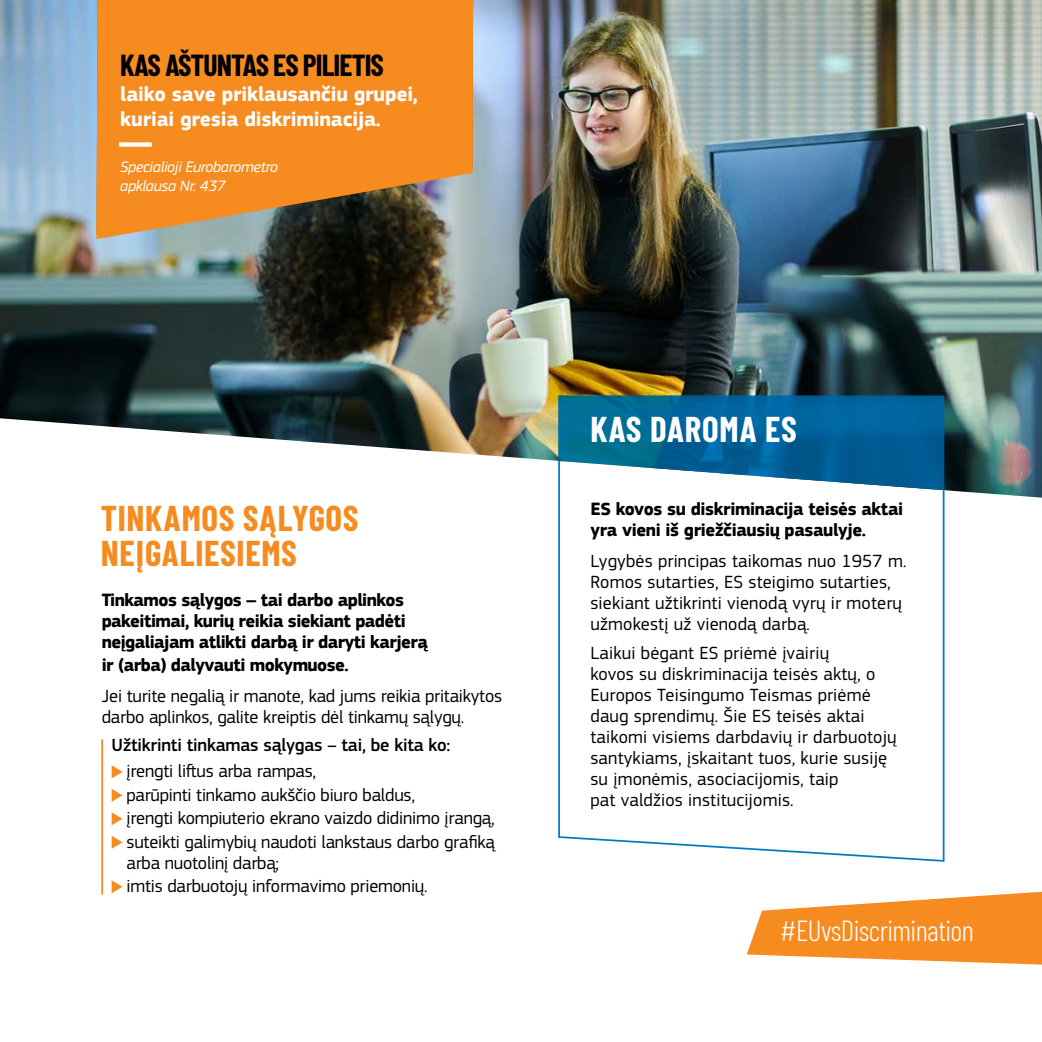
<style>
.page{position:relative;width:1042px;height:1042px;background:#fff}
.page>*{position:absolute;margin:0;border:0;box-sizing:border-box;transform-origin:0 0}
.t1{font:700 35px/35px "Barlow Condensed";letter-spacing:.02em;color:#f68b1f}
.t2{font:700 35px "Barlow Condensed";letter-spacing:.02em;color:#fff}
.t3{font:700 29.75px "Barlow Condensed";letter-spacing:-.03em;color:#000}
.t4{font:300 29.05px "Barlow Condensed";letter-spacing:-.02em;color:#fff}
.t5{font:700 21px/24.5px "EC Square Sans Pro";letter-spacing:-.01em;color:#fff}
.t6{font:18.38px/21px "EC Square Sans Pro";letter-spacing:.01em;color:#000}
.t7{font:18.38px/21px "EC Square Sans Pro";letter-spacing:-.01em;color:#000}
.t8{font:700 18.38px/21px "EC Square Sans Pro";letter-spacing:-.03em;color:#000}
.t9{font:500 18.38px "EC Square Sans Pro";letter-spacing:-.01em;color:#000}
.t10{font:italic 15.75px/19.2px "EC Square Sans Pro";letter-spacing:-.02em;color:#fff}
</style>
<div class="page">
<img style="left:0;top:0;width:1042px;height:498px">
<svg style="left:557px;top:459px;width:388px;height:403px"></svg>
<img style="left:558px;top:395px;width:386px;height:95px">
<svg style="left:747px;top:891px;width:295px;height:74px"></svg>
<svg style="left:112px;top:765px;width:11px;height:13px"></svg>
<svg style="left:112px;top:789px;width:11px;height:13px"></svg>
<svg style="left:112px;top:812px;width:11px;height:13px"></svg>
<svg style="left:112px;top:836px;width:11px;height:13px"></svg>
<svg style="left:112px;top:880px;width:11px;height:13px"></svg>
<hr style="left:101px;top:739px;width:2px;height:155px;background:#f68b1f">
<svg style="left:96px;top:0;width:377px;height:239px;background:#e08528"></svg>
<div style="left:119px;top:142px;width:33px;height:5px;background:#fff"></div>
<div style="left:0;top:62px;width:15px;height:133px;background:#000;opacity:.35"></div>
<div style="left:0;top:85px;width:20px;height:80px;background:#8db1cd"></div>
<p class="t3" style="left:120px;top:47px;width:265px">KAS AŠTUNTAS ES PILIETIS</p>
<p class="t5" style="left:120px;top:83px;width:299px">laiko save priklausančiu grupei, kuriai gresia diskriminacija.</p>
<p class="t10" style="left:120px;top:157px;width:159px">Specialioji Eurobarometro apklausa Nr. 437</p>
<h3 class="t1" style="left:101px;top:500px;width:259px">TINKAMOS SĄLYGOS<br>NEĮGALIESIEMS</h3>
<p class="t8" style="left:102px;top:590px;width:328px">Tinkamos sąlygos – tai darbo aplinkos pakeitimai, kurių reikia siekiant padėti neįgaliajam atlikti darbą ir daryti karjerą</p>
<p class="t8" style="left:102px;top:655px;width:248px">ir (arba) dalyvauti mokymuose.</p>
<p class="t7" style="left:102px;top:685px;width:402px">Jei turite negalią ir manote, kad jums reikia pritaikytos darbo aplinkos, galite kreiptis dėl tinkamų sąlygų.</p>
<p class="t9" style="left:112px;top:734px;width:340px">Užtikrinti tinkamas sąlygas – tai, be kita ko:</p>
<p class="t7" style="left:126px;top:761px;width:191px">įrengti liftus arba rampas,</p>
<p class="t7" style="left:126px;top:784px;width:290px">parūpinti tinkamo aukščio biuro baldus,</p>
<p class="t7" style="left:126px;top:808px;width:370px">įrengti kompiuterio ekrano vaizdo didinimo įrangą,</p>
<p class="t7" style="left:126px;top:831px;width:370px">suteikti galimybių naudoti lankstaus darbo grafiką arba nuotolinį darbą;</p>
<p class="t7" style="left:126px;top:876px;width:302px">imtis darbuotojų informavimo priemonių.</p>
<h3 class="t2" style="left:590px;top:407px;width:208px">KAS DAROMA ES</h3>
<p class="t8" style="left:590px;top:499px;width:314px">ES kovos su diskriminacija teisės aktai yra vieni iš griežčiausių pasaulyje.</p>
<p class="t6" style="left:590px;top:551px;width:318px">Lygybės principas taikomas nuo 1957 m.<br>Romos sutarties, ES steigimo sutarties, siekiant užtikrinti vienodą vyrų ir moterų užmokestį už vienodą darbą.</p>
<p class="t6" style="left:590px;top:642px;width:308px">Laikui bėgant ES priėmė įvairių<br>kovos su diskriminacija teisės aktų, o Europos Teisingumo Teismas priėmė daug sprendimų. Šie ES teisės aktai taikomi visiems darbdavių ir darbuotojų santykiams, įskaitant tuos, kurie susiję su įmonėmis, asociacijomis, taip<br>pat valdžios institucijomis.</p>
<p class="t4" style="left:779px;top:912px;width:196px">#EUvsDiscrimination</p>
</div>
